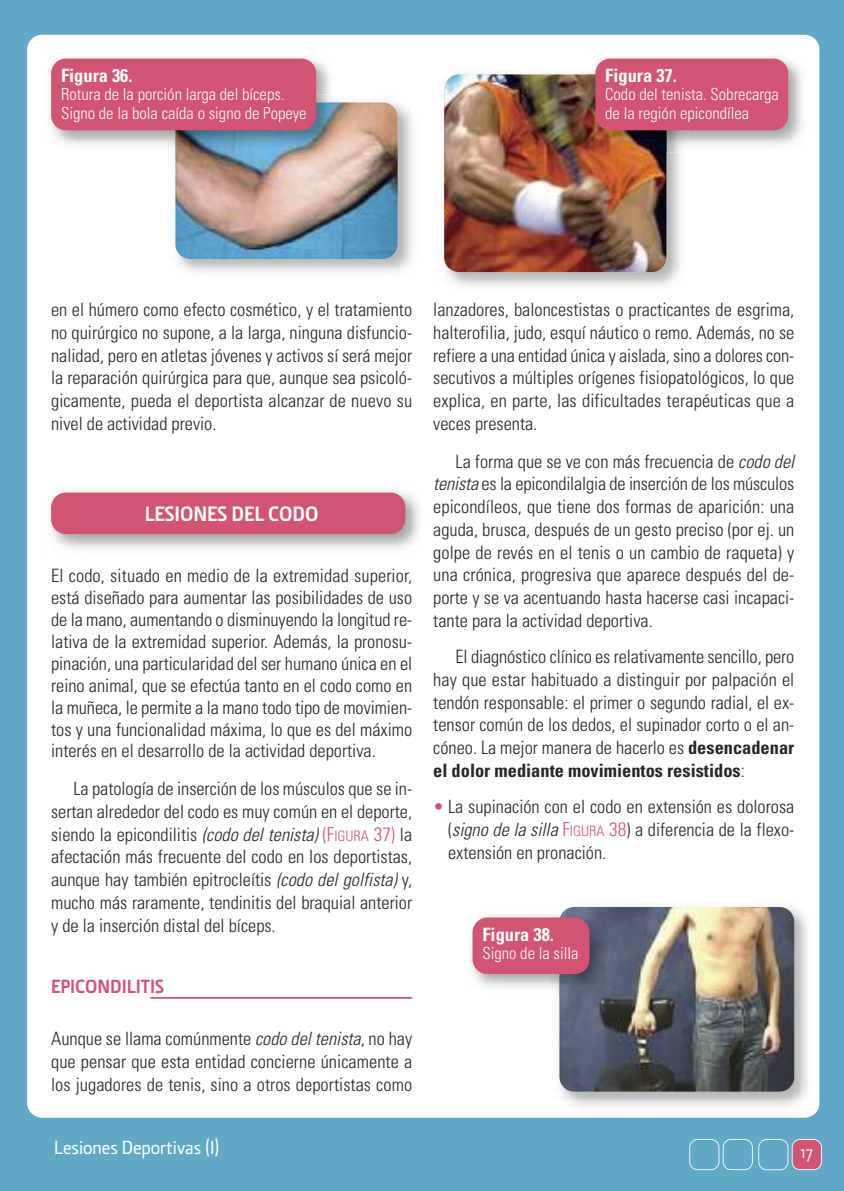
<style>
.page{position:relative;width:844px;height:1191px;background:#fff}
.page>*{position:absolute;margin:0;border:0;box-sizing:border-box;transform-origin:0 0}
.t1{font:700 21px "Section";color:#fff}
.t2{font:500 19.25px "Section";color:#fff}
.t3{font:700 19.25px "Section";color:#d25372}
.t4{font:300 condensed 18.38px/22.8px "Univers LT Std";color:#272627;text-align:justify}
.t5{font:700 condensed 18.38px "Univers LT Std";color:#fff}
.t6{font:500 17.5px "Section";color:#fff}
.t7{font:300 condensed 16.62px/18.4px "Univers LT Std";color:#fff}
.s1{font-style:italic}
.s2{font-size:19.25px;color:#d25372}
.s3{font-size:14.35px;color:#d25372}
.s4{font-weight:700}
.s5{color:#d25372}
</style>
<div class="page">
<div style="left:0;top:0;width:843px;height:1191px;background:#60a8c6"></div>
<div style="left:27px;top:35px;width:792px;height:1082px;background:#fff;border-radius:15px"></div>
<div style="left:758px;top:1139px;width:30px;height:31px;border:2px solid #fff;border-radius:8px"></div>
<div style="left:722px;top:1139px;width:30px;height:31px;border:2px solid #fff;border-radius:8px"></div>
<div style="left:689px;top:1139px;width:30px;height:31px;border:2px solid #fff;border-radius:8px"></div>
<div style="left:792px;top:1139px;width:28px;height:30px;background:#d25372;border-radius:7px"></div>
<div style="left:791px;top:1139px;width:30px;height:31px;border:2px solid #fff;border-radius:8px"></div>
<img style="left:175px;top:102px;width:237px;height:170px">
<img style="left:175px;top:102px;width:222px;height:157px;border-radius:15px">
<img style="left:51px;top:58px;width:283px;height:91px">
<img style="left:175px;top:102px;width:164px;height:51px">
<div style="left:51px;top:59px;width:265px;height:71px;background:#d25372;border-radius:15px"></div>
<img style="left:444px;top:153px;width:236px;height:134px">
<img style="left:444px;top:74px;width:222px;height:198px;border-radius:15px">
<img style="left:593px;top:58px;width:209px;height:95px">
<img style="left:587px;top:74px;width:79px;height:79px">
<div style="left:595px;top:59px;width:193px;height:71px;background:#d25372;border-radius:15px"></div>
<img style="left:51px;top:492px;width:368px;height:58px">
<div style="left:51px;top:492px;width:354px;height:42px;background:#d25372;border-radius:15px"></div>
<hr style="left:150px;top:997px;width:262px;height:1px;background:#d25372">
<img style="left:568px;top:917px;width:249px;height:197px">
<img style="left:559px;top:906px;width:244px;height:194px">
<img style="left:559px;top:907px;width:235px;height:184px;border-radius:15px">
<img style="left:559px;top:909px;width:53px;height:88px">
<div style="left:472px;top:917px;width:117px;height:57px;background:#d25372;border-radius:15px"></div>
<p class="t5" style="left:61px;top:69px;width:73px">Figura 36.</p>
<p class="t7" style="left:61px;top:87px;width:247px">Rotura de la porción larga del bíceps.<br>Signo de la bola caída o signo de Popeye</p>
<p class="t5" style="left:605px;top:69px;width:73px">Figura 37.</p>
<p class="t7" style="left:605px;top:87px;width:175px">Codo del tenista. Sobrecarga de la región epicondílea</p>
<p class="t4" style="left:51px;top:300px;width:362px">en el húmero como efecto cosmético, y el tratamiento no quirúrgico no supone, a la larga, ninguna disfuncio&shy;nalidad, pero en atletas jóvenes y activos sí será mejor la reparación quirúrgica para que, aunque sea psicoló&shy;gicamente, pueda el deportista alcanzar de nuevo su nivel de actividad previo.</p>
<p class="t1" style="left:145px;top:505px;width:175px">LESIONES DEL CODO</p>
<p class="t4" style="left:51px;top:566px;width:362px;line-height:21.9px">El codo, situado en medio de la extremidad superior, está diseñado para aumentar las posibilidades de uso de la mano, aumentando o disminuyendo la longitud re&shy;lativa de la extremidad superior. Además, la pronosu&shy;pinación, una particularidad del ser humano única en el reino animal, que se efectúa tanto en el codo como en la muñeca, le permite a la mano todo tipo de movimien&shy;tos y una funcionalidad máxima, lo que es del máximo interés en el desarrollo de la actividad deportiva.</p>
<p class="t4" style="left:51px;top:779px;width:362px;text-indent:22px">La patología de inserción de los músculos que se in&shy;sertan alrededor del codo es muy común en el deporte, siendo la epicondilitis <span class="s1">(codo del tenista)</span> <span class="s2">(F</span><span class="s3">IGURA</span> <span class="s2">37)</span> la afectación más frecuente del codo en los deportistas, aunque hay también epitrocleítis <span class="s1">(codo del golfista)</span> y, mucho más raramente, tendinitis del braquial anterior y de la inserción distal del bíceps.</p>
<p class="t3" style="left:51px;top:978px;width:114px">EPICONDILITIS</p>
<p class="t4" style="left:51px;top:1028px;width:362px">Aunque se llama comúnmente <span class="s1">codo del tenista</span>, no hay que pensar que esta entidad concierne únicamente a los jugadores de tenis, sino a otros deportistas como</p>
<p class="t4" style="left:433px;top:300px;width:362px">lanzadores, baloncestistas o practicantes de esgrima, halterofilia, judo, esquí náutico o remo. Además, no se refiere a una entidad única y aislada, sino a dolores con&shy;secutivos a múltiples orígenes fisiopatológicos, lo que explica, en parte, las dificultades terapéuticas que a veces presenta.</p>
<p class="t4" style="left:433px;top:451px;width:362px;text-indent:22px">La forma que se ve con más frecuencia de <span class="s1">codo del tenista</span> es la epicondilalgia de inserción de los músculos epicondíleos, que tiene dos formas de aparición: una aguda, brusca, después de un gesto preciso (por ej. un golpe de revés en el tenis o un cambio de raqueta) y una crónica, progresiva que aparece después del de&shy;porte y se va acentuando hasta hacerse casi incapaci&shy;tante para la actividad deportiva.</p>
<p class="t4" style="left:433px;top:647px;width:362px;text-indent:22px">El diagnóstico clínico es relativamente sencillo, pero hay que estar habituado a distinguir por palpación el tendón responsable: el primer o segundo radial, el ex&shy;tensor común de los dedos, el supinador corto o el an&shy;cóneo. La mejor manera de hacerlo es <span class="s4">desencadenar el dolor mediante movimientos resistidos</span>:</p>
<p class="t4" style="left:448px;top:797px;width:347px;text-indent:-15px"><span class="s5">•</span> La supinación con el codo en extensión es dolorosa (<span class="s1">signo de la silla</span> <span class="s2">F</span><span class="s3">IGURA</span> <span class="s2">38</span>) a diferencia de la flexo&shy;extensión en pronación.</p>
<p class="t5" style="left:482px;top:927px;width:73px">Figura 38.</p>
<p class="t7" style="left:482px;top:945px;width:97px">Signo de la silla</p>
<p class="t2" style="left:54px;top:1139px;width:167px">Lesiones Deportivas (I)</p>
<p class="t6" style="left:800px;top:1145px;width:14px">17</p>
</div>
